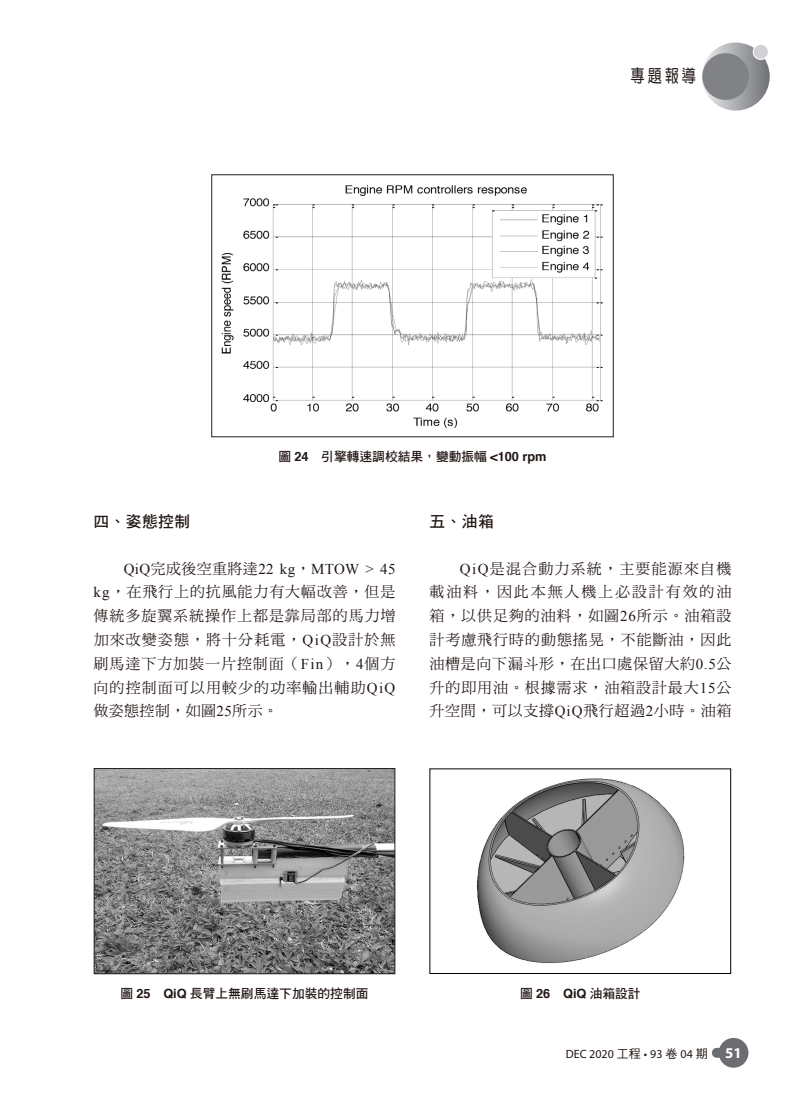
<style>
.page{position:relative;width:808px;height:1106px;background:#fff}
.page>*{position:absolute;margin:0;border:0;box-sizing:border-box;transform-origin:0 0}
.t1{font:17.85px "DF Yuan Std W5";color:#211613;scale:.8 1}
.t2{font:15.75px "DF Hei Std W7";letter-spacing:.03em;color:#211613}
.t3{font:15px/23.9px "DF Ming Std W5";letter-spacing:.06em;color:#211613;text-align:justify}
.t4{font:15px "Times New Roman";letter-spacing:.025em;color:#211613}
.t5{font:12.75px "DF Hei Std W7";color:#211613}
.t6{font:12px "Myriad Pro";color:#211613}
.s1{font-family:"Helvetica";font-weight:700}
.s2{font-family:"DF Ming Std W5"}
.s3{font-family:"Times New Roman"}
.s4{font-family:"DF Hei Std W5"}
.s5{font-weight:700;font-size:15px;color:#fff}
</style>
<div class="page">
<div style="left:719px;top:1037px;width:29px;height:30px;background:#6c6d70;border-radius:50%"></div>
<div style="left:712px;top:1047px;width:26px;height:10px;background:#6c6d70;border-radius:5px"></div>
<svg style="left:702px;top:43px;width:68px;height:68px;background:#9ea0a3"></svg>
<div style="left:702px;top:53px;width:47px;height:47px;background:#808285;border-radius:50%"></div>
<div style="left:753px;top:44px;width:15px;height:15px;background:#d1d2d4;border-radius:50%"></div>
<div style="left:753px;top:44px;width:16px;height:16px;border:1px solid #fff;border-radius:50%"></div>
<img style="left:221px;top:185px;width:382px;height:244px">
<div style="left:211px;top:174px;width:403px;height:263px;border:1px solid #231f20"></div>
<img style="left:96px;top:770px;width:297px;height:202px">
<div style="left:94px;top:768px;width:301px;height:206px;border:1px solid #231f20"></div>
<img style="left:467px;top:778px;width:227px;height:196px">
<p class="t1" style="left:630px;top:66px;width:83px">專題報導</p>
<p class="t5" style="left:278px;top:449px;width:270px">圖 <span class="s1">24</span> 引擎轉速調校結果，變動振幅 <span class="s1">&lt;100 rpm</span></p>
<p class="t2" style="left:94px;top:512px;width:98px">四、姿態控制</p>
<p class="t4" style="left:124px;top:558px;width:273px">QiQ<span class="s2">完成後空重將達</span>22 kg<span class="s2">，</span>MTOW &gt; 45</p>
<p class="t3" style="left:94px;top:580px;width:304px"><span class="s3">kg</span>，在飛行上的抗風能力有大幅改善，但是傳統多旋翼系統操作上都是靠局部的馬力增加來改變姿態，將十分耗電，<span class="s3">QiQ</span>設計於無刷馬達下方加裝一片控制面（<span class="s3">Fin</span>），<span class="s3">4</span>個方向的控制面可以用較少的功率輸出輔助<span class="s3">QiQ</span>做姿態控制，如圖<span class="s3">25</span>所示。</p>
<p class="t2" style="left:429px;top:512px;width:66px">五、油箱</p>
<p class="t3" style="left:429px;top:556px;width:304px;text-indent:30px"><span class="s3">QiQ</span>是混合動力系統，主要能源來自機載油料，因此本無人機上必設計有效的油箱，以供足夠的油料，如圖<span class="s3">26</span>所示。油箱設計考慮飛行時的動態搖晃，不能斷油，因此油槽是向下漏斗形，在出口處保留大約<span class="s3">0.5</span>公升的即用油。根據需求，油箱設計最大<span class="s3">15</span>公升空間，可以支撐<span class="s3">QiQ</span>飛行超過<span class="s3">2</span>小時。油箱</p>
<p class="t5" style="left:121px;top:986px;width:249px">圖 <span class="s1">25 QiQ</span> 長臂上無刷馬達下加裝的控制面</p>
<p class="t5" style="left:520px;top:986px;width:122px">圖 <span class="s1">26 QiQ</span> 油箱設計</p>
<p class="t6" style="left:566px;top:1046px;width:177px">DEC 2020 <span class="s4">工程</span> • 93 <span class="s4">卷</span> 04 <span class="s4">期</span> <span class="s5">51</span></p>
</div>
